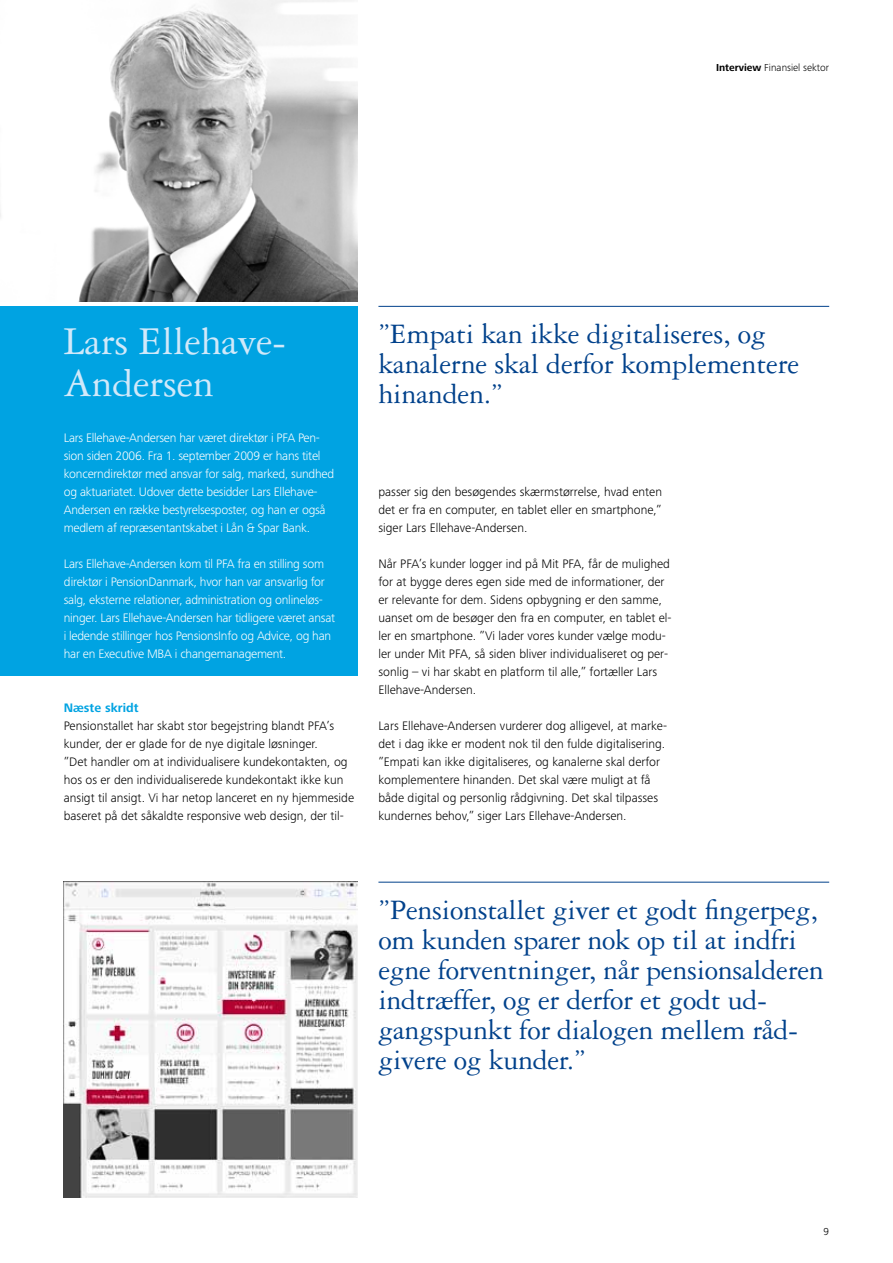
<style>
.page{position:relative;width:893px;height:1263px;background:#fff}
.page>*{position:absolute;margin:0;border:0;box-sizing:border-box;transform-origin:0 0}
.t1{font:42px/42px "Garamond 3 LT Std";letter-spacing:-.005em;color:#d1e9fa}
.t2{font:30px/30px "Garamond 3 LT Std";letter-spacing:-.01em;color:#00418b}
.t3{font:300 12.75px/18px "Frutiger Next Pro";color:#000}
.t4{font:300 12.75px/18px "Frutiger Next Pro";letter-spacing:-.02em;color:#fff}
.t5{font:700 12.75px "Frutiger Next Pro";color:#00a3e2}
.t6{font:300 10.5px "Frutiger Next Pro";color:#000}
.s1{font-weight:700}
</style>
<div class="page">
<div style="left:0;top:306px;width:357px;height:370px;background:#00a3e2"></div>
<img style="left:0;top:0;width:357px;height:302px">
<hr style="left:378px;top:306px;width:451px;height:1px;background:#00418b">
<img style="left:64px;top:882px;width:293px;height:316px">
<hr style="left:378px;top:882px;width:451px;height:1px;background:#00418b">
<p class="t6" style="left:716px;top:62px;width:115px"><span class="s1">Interview</span> Finansiel sektor</p>
<h1 class="t1" style="left:64px;top:321px;width:224px">Lars Ellehave-<br>Andersen</h1>
<p class="t4" style="left:64px;top:428px;width:272px">Lars Ellehave-Andersen har været direktør i PFA Pen&shy;sion siden 2006. Fra 1. september 2009 er hans titel koncerndirektør med ansvar for salg, marked, sundhed og aktuariatet. Udover dette besidder Lars Ellehave-Andersen en række bestyrelsesposter, og han er også medlem af repræsentantskabet i Lån &amp; Spar Bank.</p>
<p class="t4" style="left:64px;top:554px;width:273px">Lars Ellehave-Andersen kom til PFA fra en stilling som direktør i PensionDanmark, hvor han var ansvarlig for salg, eksterne relationer, administration og onlineløs&shy;ninger. Lars Ellehave-Andersen har tidligere været ansat i ledende stillinger hos PensionsInfo og Advice, og han har en Executive MBA i changemanagement.</p>
<p class="t5" style="left:64px;top:700px;width:76px">Næste skridt</p>
<p class="t3" style="left:64px;top:716px;width:292px">Pensionstallet har skabt stor begejstring blandt PFA’s kunder, der er glade for de nye digitale løsninger.<br>”Det handler om at individualisere kundekontakten, og hos os er den individualiserede kundekontakt ikke kun ansigt til ansigt. Vi har netop lanceret en ny hjemmeside baseret på det såkaldte responsive web design, der til-</p>
<h2 class="t2" style="left:378px;top:319px;width:422px">”Empati kan ikke digitaliseres, og kanalerne skal derfor komplementere hinanden.”</h2>
<p class="t3" style="left:378px;top:482px;width:285px;text-align:justify">passer sig den besøgendes skærmstørrelse, hvad enten det er fra en computer, en tablet eller en smartphone,” siger Lars Ellehave-Andersen.</p>
<p class="t3" style="left:378px;top:554px;width:295px">Når PFA’s kunder logger ind på Mit PFA, får de mulighed for at bygge deres egen side med de informationer, der er relevante for dem. Sidens opbygning er den samme, uanset om de besøger den fra en computer, en tablet el&shy;ler en smartphone. ”Vi lader vores kunder vælge modu&shy;ler under Mit PFA, så siden bliver individualiseret og per&shy;sonlig – vi har skabt en platform til alle,” fortæller Lars Ellehave-Andersen.</p>
<p class="t3" style="left:378px;top:716px;width:290px">Lars Ellehave-Andersen vurderer dog alligevel, at marke&shy;det i dag ikke er modent nok til den fulde digitalisering. ”Empati kan ikke digitaliseres, og kanalerne skal derfor komplementere hinanden. Det skal være muligt at få både digital og personlig rådgivning. Det skal tilpasses kundernes behov,” siger Lars Ellehave-Andersen.</p>
<h2 class="t2" style="left:378px;top:895px;width:447px">”Pensionstallet giver et godt fingerpeg, om kunden sparer nok op til at indfri egne forventninger, når pensionsalderen indtræffer, og er derfor et godt ud&shy;gangspunkt for dialogen mellem råd&shy;givere og kunder.”</h2>
<p class="t6" style="left:824px;top:1225px;width:7px">9</p>
</div>
